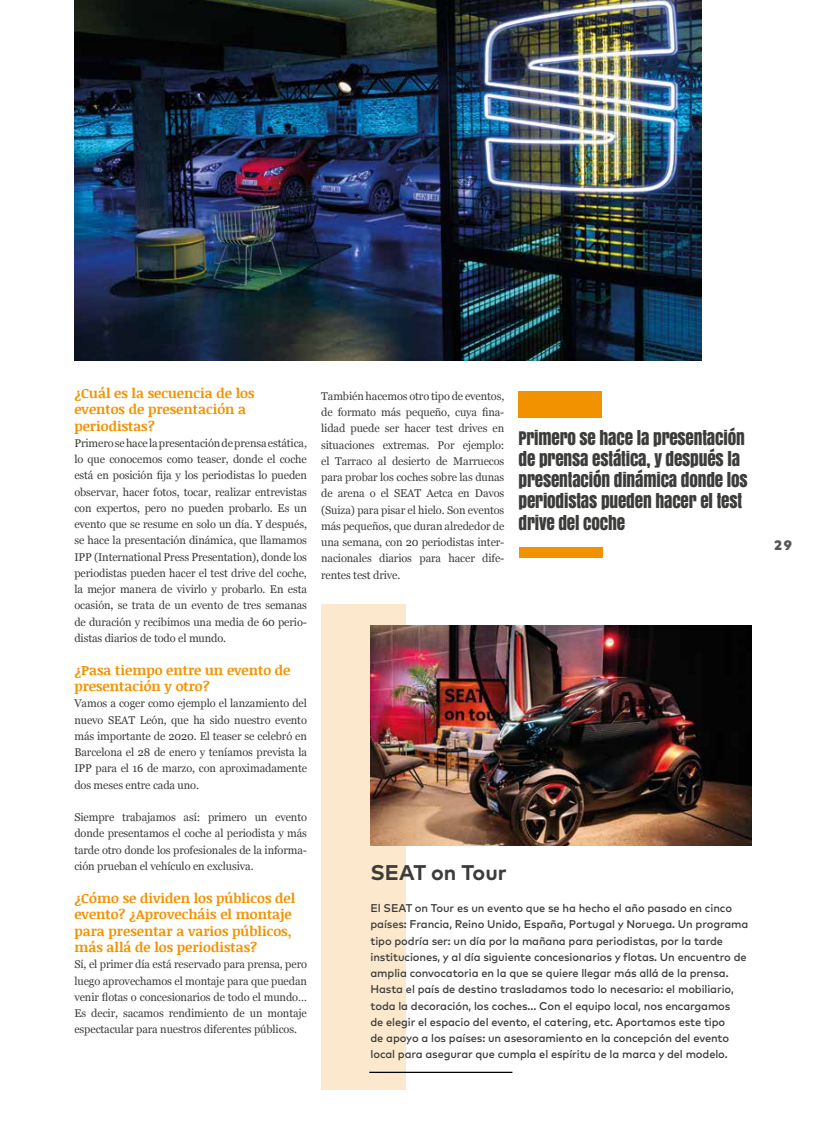
<style>
.page{position:relative;width:815px;height:1134px;background:#fff}
.page>*{position:absolute;margin:0;border:0;box-sizing:border-box;transform-origin:0 0}
.t1{font:700 21.25px "Mark Pro";color:#3c3c3b}
.t2{font:17.5px/21.2px "Anton";letter-spacing:-.01em;color:#3c3c3b}
.t3{font:900 13.75px "Mark Pro";color:#575756}
.t4{font:700 13.5px/16.5px "Noticia Text";color:#f39200}
.t5{font:11.25px/16.2px "Georgia";letter-spacing:-.01em;color:#3c3c3b;text-align:justify}
.t6{font:500 11.25px/16.2px "Mark Pro";letter-spacing:-.01em;color:#3c3c3b}
</style>
<div class="page">
<div style="left:519px;top:391px;width:83px;height:27px;background:#f39200"></div>
<div style="left:519px;top:548px;width:84px;height:10px;background:#f39200"></div>
<img style="left:74px;top:0;width:628px;height:361px">
<div style="left:321px;top:604px;width:85px;height:486px;background:#fce9cd"></div>
<img style="left:371px;top:625px;width:380px;height:220px">
<hr style="left:369px;top:1072px;width:143px;height:1px;background:#000">
<p class="t4" style="left:74px;top:384px;width:182px">¿Cuál es la secuencia de los eventos de presentación a periodistas?</p>
<p class="t5" style="left:74px;top:434px;width:234px">Primero se hace la presentación de prensa estática, lo que conocemos como teaser, donde el coche está en posición fija y los periodistas lo pueden observar, hacer fotos, tocar, realizar entrevistas con expertos, pero no pueden probarlo. Es un evento que se resume en solo un día. Y después, se hace la presentación dinámica, que llamamos IPP (International Press Presentation), donde los periodistas pueden hacer el test drive del coche, la mejor manera de vivirlo y probarlo. En esta ocasión, se trata de un evento de tres semanas de duración y recibimos una media de 60 perio&shy;distas diarios de todo el mundo.</p>
<p class="t4" style="left:74px;top:661px;width:218px">¿Pasa tiempo entre un evento de presentación y otro?</p>
<p class="t5" style="left:74px;top:695px;width:234px">Vamos a coger como ejemplo el lanzamiento del nuevo SEAT León, que ha sido nuestro evento más importante de 2020. El teaser se celebró en Barcelona el 28 de enero y teníamos prevista la IPP para el 16 de marzo, con aproximadamente dos meses entre cada uno.</p>
<p class="t5" style="left:74px;top:809px;width:234px">Siempre trabajamos así: primero un evento donde presentamos el coche al periodista y más tarde otro donde los profesionales de la informa&shy;ción prueban el vehículo en exclusiva.</p>
<p class="t4" style="left:74px;top:889px;width:222px">¿Cómo se dividen los públicos del evento? ¿Aprovecháis el montaje para presentar a varios públicos, más allá de los periodistas?</p>
<p class="t5" style="left:74px;top:956px;width:234px">Sí, el primer día está reservado para prensa, pero luego aprovechamos el montaje para que puedan venir flotas o concesionarios de todo el mundo… Es decir, sacamos rendimiento de un montaje espectacular para nuestros diferentes públicos.</p>
<p class="t5" style="left:321px;top:387px;width:185px">También hacemos otro tipo de eventos, de formato más pequeño, cuya fina&shy;lidad puede ser hacer test drives en situaciones extremas. Por ejemplo: el Tarraco al desierto de Marruecos para probar los coches sobre las dunas de arena o el SEAT Aetca en Davos (Suiza) para pisar el hielo. Son eventos más pequeños, que duran alrededor de una semana, con 20 periodistas inter&shy;nacionales diarios para hacer dife&shy;rentes test drive.</p>
<h2 class="t2" style="left:519px;top:427px;width:231px">PRIMERO SE HACE LA PRESENTACIÓN<br>DE PRENSA ESTÁTICA, Y DESPUÉS LA<br>PRESENTACIÓN DINÁMICA DONDE LOS<br>PERIODISTAS PUEDEN HACER EL TEST<br>DRIVE DEL COCHE</h2>
<h1 class="t1" style="left:371px;top:856px;width:138px">SEAT on Tour</h1>
<p class="t6" style="left:371px;top:899px;width:379px">El SEAT on Tour es un evento que se ha hecho el año pasado en cinco países: Francia, Reino Unido, España, Portugal y Noruega. Un programa tipo podría ser: un día por la mañana para periodistas, por la tarde instituciones, y al día siguiente concesionarios y flotas. Un encuentro de amplia convocatoria en la que se quiere llegar más allá de la prensa.<br>Hasta el país de destino trasladamos todo lo necesario: el mobiliario, toda la decoración, los coches… Con el equipo local, nos encargamos<br>de elegir el espacio del evento, el catering, etc. Aportamos este tipo<br>de apoyo a los países: un asesoramiento en la concepción del evento local para asegurar que cumpla el espíritu de la marca y del modelo.</p>
<p class="t3" style="left:774px;top:534px;width:19px">29</p>
</div>
